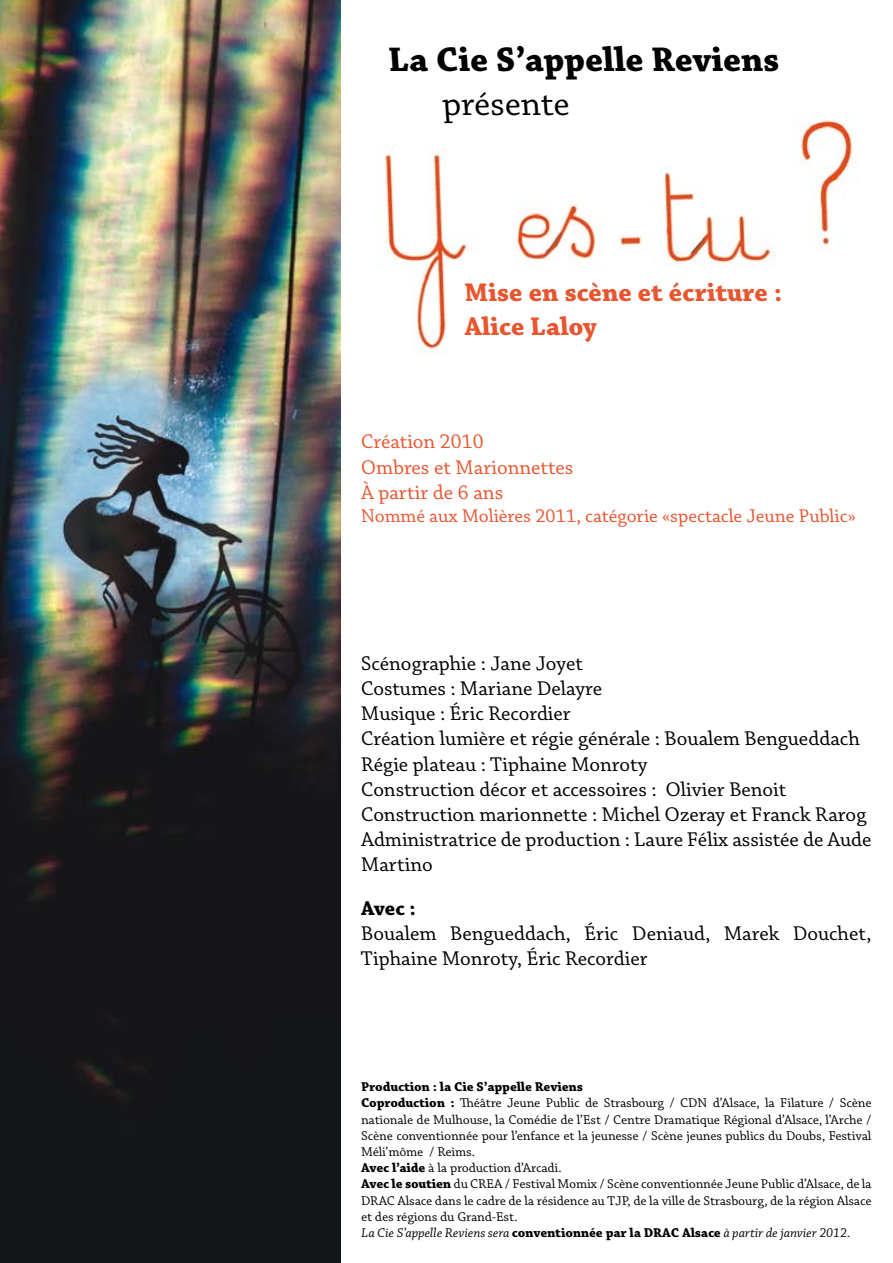
<style>
.page{position:relative;width:893px;height:1263px;background:#fff}
.page>*{position:absolute;margin:0;border:0;box-sizing:border-box;transform-origin:0 0}
.t1{font:700 36px "Chaparral Pro";color:#000}
.t2{font:36px "Chaparral Pro";color:#000}
.t3{font:700 27px/34.5px "Chaparral Pro";color:#e8562f}
.t4{font:21px/25.2px "Chaparral Pro";color:#000}
.t5{font:21px/25.2px "Chaparral Pro";color:#e8562f}
.t6{font:700 21px "Chaparral Pro";color:#000}
.t7{font:19.5px "Chaparral Pro";color:#e8562f}
.t8{font:13.5px/16.2px "Chaparral Pro";letter-spacing:.005em;color:#000}
.s1{font-weight:700}
.s2{font-style:italic}
</style>
<div class="page">
<img style="left:340px;top:98px;width:513px;height:271px">
<img style="left:0;top:0;width:340px;height:1263px">
<h1 class="t1" style="left:389px;top:39px;width:395px">La Cie S’appelle Reviens</h1>
<h1 class="t2" style="left:443px;top:83px;width:132px">présente</h1>
<h2 class="t3" style="left:465px;top:276px;width:321px">Mise en scène et écriture :<br>Alice Laloy</h2>
<h3 class="t5" style="left:361px;top:430px;width:215px">Création 2010<br>Ombres et Marionnettes<br>À partir de 6 ans</h3>
<h3 class="t7" style="left:361px;top:505px;width:498px">Nommé aux Molières 2011, catégorie «spectacle Jeune Public»</h3>
<p class="t4" style="left:361px;top:651px;width:514px">Scénographie : Jane Joyet<br>Costumes : Mariane Delayre<br>Musique : Éric Recordier<br>Création lumière et régie générale : Boualem Bengueddach Régie plateau : Tiphaine Monroty<br>Construction décor et accessoires : Olivier Benoit Construction marionnette : Michel Ozeray et Franck Rarog Administratrice de production : Laure Félix assistée de Aude Martino</p>
<h3 class="t6" style="left:361px;top:896px;width:58px">Avec :</h3>
<h3 class="t4" style="left:361px;top:922px;width:514px">Boualem Bengueddach, Éric Deniaud, Marek Douchet,<br>Tiphaine Monroty, Éric Recordier</h3>
<p class="t8" style="left:361px;top:1079px;width:513px"><span class="s1">Production : la Cie S’appelle Reviens<br>Coproduction :</span> Théâtre Jeune Public de Strasbourg / CDN d’Alsace, la Filature / Scène nationale de Mulhouse, la Comédie de l’Est / Centre Dramatique Régional d’Alsace, l’Arche / Scène conventionnée pour l’enfance et la jeunesse / Scène jeunes publics du Doubs, Festival Méli’môme / Reims.<br><span class="s1">Avec l’aide</span> à la production d’Arcadi.<br><span class="s1">Avec le soutien</span> du CREA / Festival Momix / Scène conventionnée Jeune Public d’Alsace, de la DRAC Alsace dans le cadre de la résidence au TJP, de la ville de Strasbourg, de la région Alsace et des régions du Grand-Est.<br><span class="s2">La Cie S’appelle Reviens sera</span> <span class="s1">conventionnée par la DRAC Alsace</span> <span class="s2">à partir de janvier 2012.</span></p>
</div>
